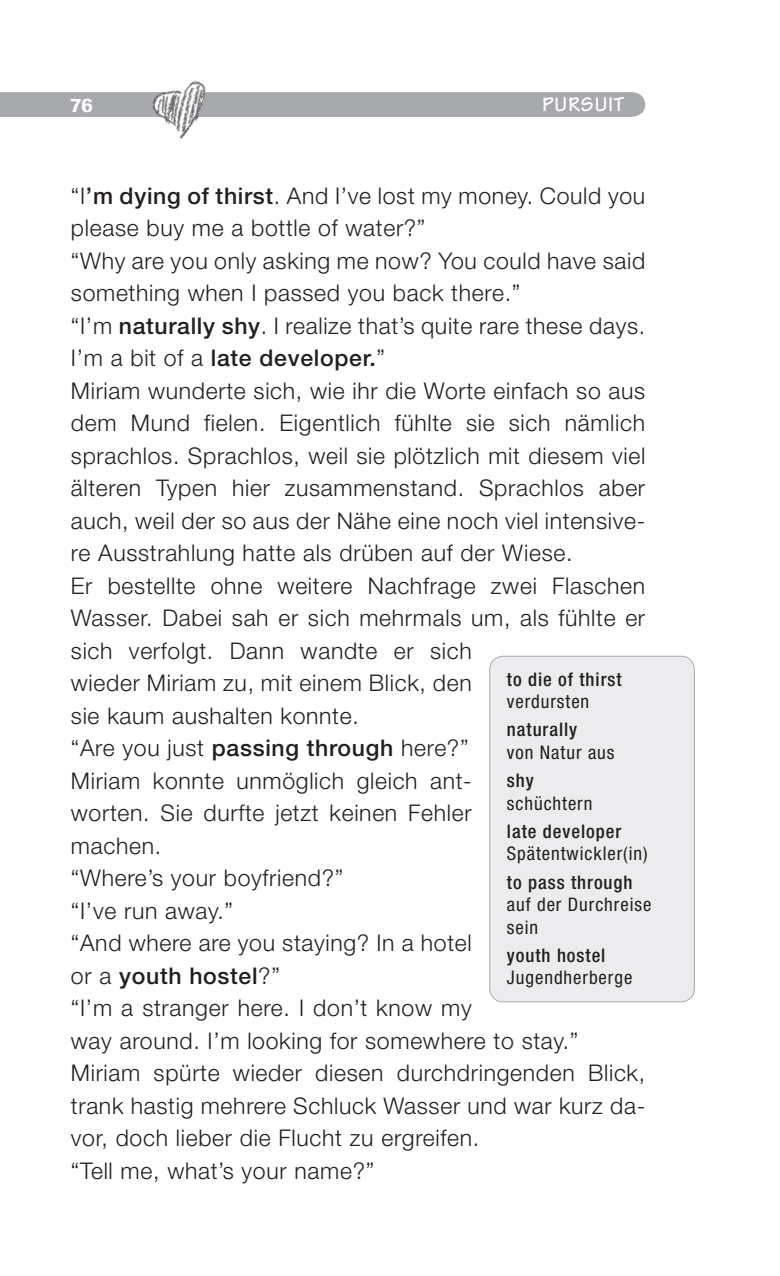
<style>
.page{position:relative;width:780px;height:1276px;background:#fff}
.page>*{position:absolute;margin:0;border:0;box-sizing:border-box;transform-origin:0 0}
.grundschrift{font:300 23px/32.5px "Helvetica Neue";letter-spacing:.03em;color:#231f20}
.t1{font:700 21.25px "Tekton";letter-spacing:.025em;color:#fff}
.Fußnotentext{font:condensed 18.75px/22.5px "Helvetica Neue";letter-spacing:.05em;color:#231f20}
.Fußnotentext-2{font:500 condensed 18.75px/22.5px "Helvetica Neue";letter-spacing:.05em;color:#231f20}
.t2{font:700 condensed 18.75px "Helvetica Neue";color:#fff;scale:1.2 1}
.s1{font-weight:500}
.s2{font-weight:400}
</style>
<div class="page">
<div style="left:0;top:92px;width:645px;height:25px;background:#a8a9ad"></div>
<img style="left:146px;top:81px;width:77px;height:58px">
<div style="left:489px;top:656px;width:205px;height:346px;background:#ececee;border-radius:14px"></div>
<div style="left:489px;top:656px;width:205px;height:346px;border:1px solid #a8a9ad;border-radius:14px"></div>
<p class="t2" style="left:71px;top:94px;width:20px">76</p>
<p class="t1" style="left:542px;top:90px;width:83px">PURSUIT</p>
<p class="grundschrift" style="left:71px;top:179px;width:576px">“I<span class="s1">’m dying of thirst</span>. And I’ve lost my money. Could you please buy me a bottle of water?”</p>
<p class="grundschrift" style="left:71px;top:244px;width:576px">“Why are you only asking me now? You could have said something when I passed you back there.”</p>
<p class="grundschrift" style="left:71px;top:309px;width:575px">“I’m <span class="s1">naturally shy</span>. I realize that’s quite rare these days.<br>I’m a bit of a <span class="s1">late developer.</span>”</p>
<p class="grundschrift" style="left:71px;top:374px;width:576px;text-align:justify">Miriam wunderte sich, wie ihr die Worte einfach so aus dem Mund fielen. Eigentlich fühlte sie sich nämlich sprachlos. Sprachlos, weil sie plötzlich mit diesem viel älteren Typen hier zusammenstand. Sprachlos aber auch, weil der so aus der Nähe eine noch viel intensive&shy;re Ausstrahlung hatte als drüben auf der Wiese.</p>
<p class="grundschrift" style="left:71px;top:569px;width:576px">Er bestellte ohne weitere Nachfrage zwei Flaschen Wasser. Dabei sah er sich mehrmals um, als fühlte er sich verfolgt. Dann wandte er sich<br>wieder Miriam zu, mit einem Blick, den<br>sie kaum aushalten konnte.</p>
<p class="grundschrift" style="left:71px;top:731px;width:399px">“Are you just <span class="s1">passing through</span> here?”</p>
<p class="grundschrift" style="left:71px;top:764px;width:402px;text-align:justify">Miriam konnte unmöglich gleich ant&shy;worten. Sie durfte jetzt keinen Fehler machen.</p>
<p class="grundschrift" style="left:71px;top:861px;width:274px">“Where’s your boyfriend?”</p>
<p class="grundschrift" style="left:71px;top:894px;width:164px">“I’ve run away.”</p>
<p class="grundschrift" style="left:71px;top:926px;width:402px">“And where are you staying? In a hotel or a <span class="s1">youth hostel</span>?”</p>
<p class="grundschrift" style="left:71px;top:991px;width:509px">“I’m a stranger here. I don’t know my<br>way around. I’m looking for somewhere to stay.”</p>
<p class="grundschrift" style="left:71px;top:1056px;width:576px;text-align:justify">Miriam spürte wieder diesen durchdringenden Blick, trank hastig mehrere Schluck Wasser und war kurz da&shy;vor, doch lieber die Flucht zu ergreifen.</p>
<p class="grundschrift" style="left:71px;top:1154px;width:305px">“Tell me, what’s your name?”</p>
<p class="Fußnotentext-2" style="left:507px;top:667px;width:116px">to die of thirst <span class="s2">verdursten</span></p>
<p class="Fußnotentext" style="left:507px;top:718px;width:109px"><span class="s1">naturally<br></span>von Natur aus</p>
<p class="Fußnotentext" style="left:507px;top:769px;width:87px"><span class="s1">shy </span>schüchtern</p>
<p class="Fußnotentext" style="left:507px;top:820px;width:142px"><span class="s1">late developer<br></span>Spätentwickler(in)</p>
<p class="Fußnotentext" style="left:507px;top:870px;width:146px"><span class="s1">to pass through </span>auf der Durchreise sein</p>
<p class="Fußnotentext" style="left:507px;top:943px;width:127px"><span class="s1">youth hostel<br></span>Jugendherberge</p>
</div>
